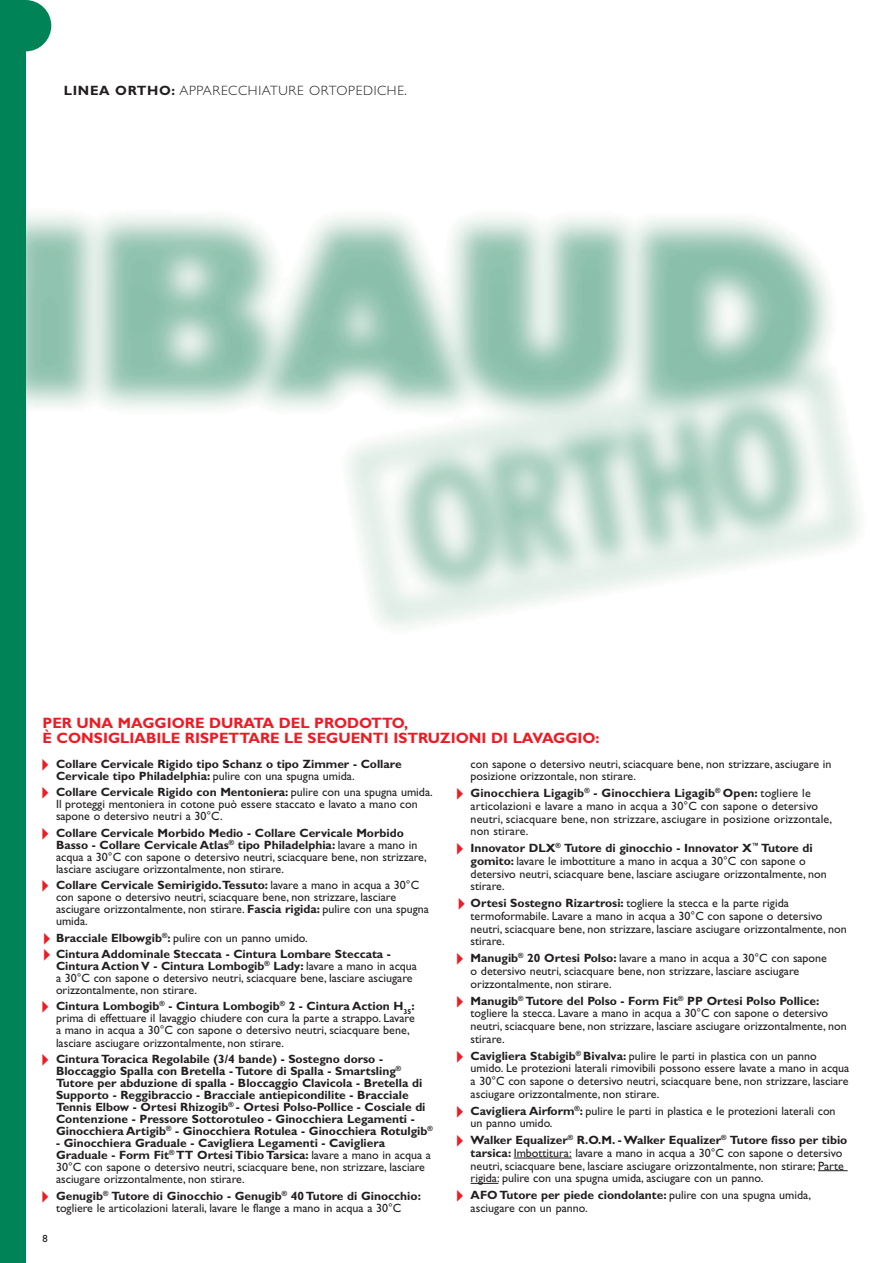
<style>
.page{position:relative;width:893px;height:1263px;background:#fff}
.page>*{position:absolute;margin:0;border:0;box-sizing:border-box;transform-origin:0 0}
.t1{font:700 15px/15px "Gill Sans";color:#ed1c24}
.t2{font:300 13.5px "Gill Sans";letter-spacing:.05em;color:#231f20}
.t3{font:12px/12.8px "Gill Sans";color:#231f20}
.t4{font:700 12px/12px "Gill Sans";color:#231f20}
.t5{font:10.5px "Gill Sans";color:#231f20}
.s1{font-weight:700}
.s2{font-family:"Universal Newswith Comm Pi";font-weight:400;color:#ed1c24}
.s3{font-weight:400}
.s4{font-family:"Universal Newswith Comm Pi";color:#ed1c24}
</style>
<div class="page">
<div style="left:0;top:0;width:26px;height:1263px;background:#008457"></div>
<div style="left:0;top:0;width:51px;height:51px;background:#008457;border-radius:50%"></div>
<hr style="left:514px;top:1158px;width:58px;height:1px;background:#231f20">
<hr style="left:818px;top:1170px;width:30px;height:1px;background:#231f20">
<svg style="left:471px;top:1183px;width:27px;height:1px"></svg>
<p class="t2" style="left:64px;top:86px;width:345px"><span class="s1">LINEA ORTHO:</span> APPARECCHIATURE ORTOPEDICHE.</p>
<p class="t1" style="left:43px;top:718px;width:559px">PER UNA MAGGIORE DURATA DEL PRODOTTO,<br>È CONSIGLIABILE RISPETTARE LE SEGUENTI ISTRUZIONI DI LAVAGGIO:</p>
<p class="t4" style="left:56px;top:759px;width:347px;text-indent:-14px"><span class="s2">-</span> Collare Cervicale Rigido tipo Schanz o tipo Zimmer - Collare<br>Cervicale tipo Philadelphia: <span class="s3">pulire con una spugna umida.</span></p>
<p class="t3" style="left:56px;top:787px;width:378px;line-height:12px;text-indent:-14px"><span class="s4">-</span> <span class="s1">Collare Cervicale Rigido con Mentoniera:</span> pulire con una spugna umida.<br>Il proteggi mentoniera in cotone può essere staccato e lavato a mano con sapone o detersivo neutri a 30°C.</p>
<p class="t3" style="left:56px;top:828px;width:372px;line-height:12px;text-indent:-13px"><span class="s4">-</span> <span class="s1">Collare Cervicale Morbido Medio - Collare Cervicale Morbido Basso - Collare Cervicale Atlas</span><sup>®</sup> <span class="s1">tipo Philadelphia:</span> lavare a mano in acqua a 30°C con sapone o detersivo neutri, sciacquare bene, non strizzare, lasciare asciugare orizzontalmente, non stirare.</p>
<p class="t3" style="left:56px;top:880px;width:374px;line-height:12px;text-indent:-14px"><span class="s4">-</span> <span class="s1">Collare Cervicale Semirigido.Tessuto:</span> lavare a mano in acqua a 30°C con sapone o detersivo neutri, sciacquare bene, non strizzare, lasciare asciugare orizzontalmente, non stirare. <span class="s1">Fascia rigida:</span> pulire con una spugna umida.</p>
<p class="t3" style="left:44px;top:932px;width:265px"><span class="s4">-</span> <span class="s1">Bracciale Elbowgib</span><sup>®</sup><span class="s1">:</span> pulire con un panno umido.</p>
<p class="t3" style="left:56px;top:949px;width:363px;line-height:12px;text-indent:-12px"><span class="s4">-</span> <span class="s1">Cintura Addominale Steccata - Cintura Lombare Steccata - Cintura Action V - Cintura Lombogib</span><sup>®</sup> <span class="s1">Lady:</span> lavare a mano in acqua a 30°C con sapone o detersivo neutri, sciacquare bene, lasciare asciugare orizzontalmente, non stirare.</p>
<p class="t3" style="left:56px;top:1002px;width:360px;line-height:12px;text-indent:-13px"><span class="s4">-</span> <span class="s1">Cintura Lombogib</span><sup>®</sup> <span class="s1">- Cintura Lombogib</span><sup>®</sup> <span class="s1">2 - Cintura Action H</span><sub>35</sub><span class="s1">: </span>prima di effettuare il lavaggio chiudere con cura la parte a strappo. Lavare a mano in acqua a 30°C con sapone o detersivo neutri, sciacquare bene, lasciare asciugare orizzontalmente, non stirare.</p>
<p class="t4" style="left:56px;top:1054px;width:378px;text-indent:-13px"><span class="s2">-</span> Cintura Toracica Regolabile (3/4 bande) - Sostegno dorso - Bloccaggio Spalla con Bretella - Tutore di Spalla - Smartsling<sup>® </sup>Tutore per abduzione di spalla - Bloccaggio Clavicola - Bretella di Supporto - Reggibraccio - Bracciale antiepicondilite - Bracciale Tennis Elbow - Ortesi Rhizogib<sup>®</sup> - Ortesi Polso-Pollice - Cosciale di Contenzione - Pressore Sottorotuleo - Ginocchiera Legamenti - Ginocchiera Artigib<sup>®</sup> - Ginocchiera Rotulea - Ginocchiera Rotulgib<sup>®</sup></p>
<p class="t3" style="left:56px;top:1138px;width:376px;line-height:12px"><span class="s1">- Ginocchiera Graduale - Cavigliera Legamenti - Cavigliera Graduale - Form Fit</span><sup>®</sup> <span class="s1">TT Ortesi Tibio Tarsica:</span> lavare a mano in acqua a 30°C con sapone o detersivo neutri, sciacquare bene, non strizzare, lasciare asciugare orizzontalmente, non stirare.</p>
<p class="t3" style="left:43px;top:1191px;width:380px;line-height:12px;text-align:center"><span class="s4">-</span> <span class="s1">Genugib</span><sup>®</sup> <span class="s1">Tutore di Ginocchio - Genugib</span><sup>®</sup> <span class="s1">40 Tutore di Ginocchio: </span>togliere le articolazioni laterali, lavare le flange a mano in acqua a 30°C</p>
<p class="t5" style="left:43px;top:1234px;width:7px">8</p>
<p class="t3" style="left:471px;top:758px;width:362px">con sapone o detersivo neutri, sciacquare bene, non strizzare, asciugare in posizione orizzontale, non stirare.</p>
<p class="t3" style="left:471px;top:788px;width:363px;text-indent:-14px"><span class="s4">-</span> <span class="s1">Ginocchiera Ligagib</span><sup>®</sup> <span class="s1">- Ginocchiera Ligagib</span><sup>®</sup> <span class="s1">Open:</span> togliere le articolazioni e lavare a mano in acqua a 30°C con sapone o detersivo neutri, sciacquare bene, non strizzare, asciugare in posizione orizzontale, non stirare.</p>
<p class="t3" style="left:471px;top:843px;width:358px;text-indent:-13px"><span class="s4">-</span> <span class="s1">Innovator DLX</span><sup>®</sup> <span class="s1">Tutore di ginocchio - Innovator X</span><sup>™</sup> <span class="s1">Tutore di gomito:</span> lavare le imbottiture a mano in acqua a 30°C con sapone o detersivo neutri, sciacquare bene, lasciare asciugare orizzontalmente, non stirare.</p>
<p class="t3" style="left:471px;top:898px;width:378px;text-indent:-12px"><span class="s4">-</span> <span class="s1">Ortesi Sostegno Rizartrosi:</span> togliere la stecca e la parte rigida termoformabile. Lavare a mano in acqua a 30°C con sapone o detersivo neutri, sciacquare bene, non strizzare, lasciare asciugare orizzontalmente, non stirare.</p>
<p class="t3" style="left:471px;top:953px;width:358px;text-indent:-13px"><span class="s4">-</span> <span class="s1">Manugib</span><sup>®</sup> <span class="s1">20 Ortesi Polso:</span> lavare a mano in acqua a 30°C con sapone o detersivo neutri, sciacquare bene, non strizzare, lasciare asciugare orizzontalmente, non stirare.</p>
<p class="t3" style="left:471px;top:995px;width:378px;text-indent:-14px"><span class="s4">-</span> <span class="s1">Manugib</span><sup>®</sup> <span class="s1">Tutore del Polso - Form Fit</span><sup>®</sup> <span class="s1">PP Ortesi Polso Pollice: </span>togliere la stecca. Lavare a mano in acqua a 30°C con sapone o detersivo neutri, sciacquare bene, non strizzare, lasciare asciugare orizzontalmente, non stirare.</p>
<p class="t3" style="left:471px;top:1050px;width:380px;text-indent:-14px"><span class="s4">-</span> <span class="s1">Cavigliera Stabigib</span><sup>®</sup> <span class="s1">Bivalva:</span> pulire le parti in plastica con un panno umido. Le protezioni laterali rimovibili possono essere lavate a mano in acqua a 30°C con sapone o detersivo neutri, sciacquare bene, non strizzare, lasciare asciugare orizzontalmente, non stirare.</p>
<p class="t3" style="left:471px;top:1105px;width:366px;text-indent:-14px"><span class="s4">-</span> <span class="s1">Cavigliera Airform</span><sup>®</sup><span class="s1">:</span> pulire le parti in plastica e le protezioni laterali con un panno umido.</p>
<p class="t3" style="left:471px;top:1135px;width:378px;text-indent:-13px"><span class="s4">-</span> <span class="s1">Walker Equalizer</span><sup>®</sup> <span class="s1">R.O.M. - Walker Equalizer</span><sup>®</sup> <span class="s1">Tutore fisso per tibio tarsica:</span> Imbottitura: lavare a mano in acqua a 30°C con sapone o detersivo neutri, sciacquare bene, lasciare asciugare orizzontalmente, non stirare; Parte rigida: pulire con una spugna umida, asciugare con un panno.</p>
<p class="t3" style="left:471px;top:1190px;width:342px;text-indent:-14px"><span class="s4">-</span> <span class="s1">AFO Tutore per piede ciondolante:</span> pulire con una spugna umida, asciugare con un panno.</p>
</div>
